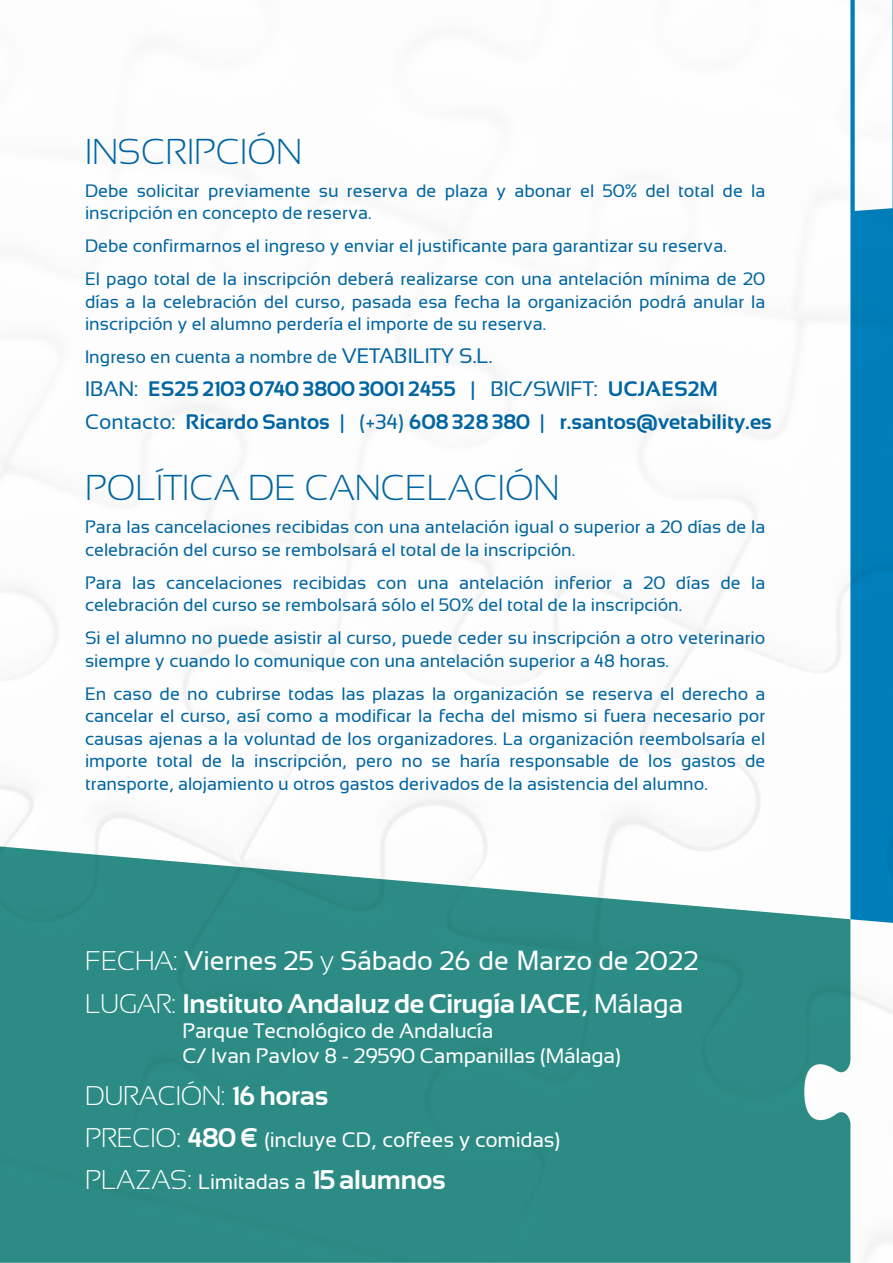
<style>
.page{position:relative;width:893px;height:1263px;background:#fff}
.page>*{position:absolute;margin:0;border:0;box-sizing:border-box;transform-origin:0 0}
.t1{font:300 36px "Sansation";color:#0065a1}
.t2{font:27px/42.5px "Sansation";color:#fff}
.t3{font:300 27px "Sansation";letter-spacing:-.015em;color:#fff}
.t4{font:21px/25.5px "Sansation";letter-spacing:-.01em;color:#fff}
.t5{font:700 21px/33px "Sansation";color:#0065a1}
.t6{font:18px/22.5px "Sansation";color:#0065a1}
.s1{font-size:21px}
.s2{font-weight:400}
.s3{font-weight:300}
.s4{font-family:"Helvetica"}
.s5{font-weight:700}
.s6{font-weight:300;font-size:27px}
.s7{font-weight:700;font-size:27px}
</style>
<div class="page">
<svg style="left:0;top:846px;width:893px;height:417px;background:#479a94"></svg>
<svg style="left:850px;top:0;width:43px;height:923px"></svg>
<h1 class="t1" style="left:85px;top:132px;width:219px">INSCRIPCIÓN</h1>
<p class="t6" style="left:85px;top:180px;width:682px">Debe solicitar previamente su reserva de plaza y abonar el 50% del total de la inscripción en concepto de reserva.</p>
<p class="t6" style="left:85px;top:230px;width:682px;line-height:33px">Debe confirmarnos el ingreso y enviar el justificante para garantizar su reserva.<br>El pago total de la inscripción deberá realizarse con una antelación mínima de 20</p>
<p class="t6" style="left:85px;top:291px;width:682px">días a la celebración del curso, pasada esa fecha la organización podrá anular la inscripción y el alumno perdería el importe de su reserva.</p>
<p class="t6" style="left:85px;top:346px;width:409px">Ingreso en cuenta a nombre de <span class="s1">VETABILITY S.L.</span></p>
<p class="t5" style="left:85px;top:373px;width:688px"><span class="s2">IBAN:</span> ES25 2103 0740 3800 3001 2455 <span class="s2">| BIC/SWIFT:</span> UCJAES2M<br><span class="s2">Contacto:</span> Ricardo Santos <span class="s2">| (+34)</span> 608 328 380 <span class="s2">|</span> r.santos@vetability.es</p>
<h1 class="t1" style="left:85px;top:468px;width:476px">POLÍTICA DE CANCELACIÓN</h1>
<p class="t6" style="left:85px;top:516px;width:682px">Para las cancelaciones recibidas con una antelación igual o superior a 20 días de la celebración del curso se rembolsará el total de la inscripción.</p>
<p class="t6" style="left:85px;top:571px;width:682px">Para las cancelaciones recibidas con una antelación inferior a 20 días de la celebración del curso se rembolsará sólo el 50% del total de la inscripción.</p>
<p class="t6" style="left:85px;top:627px;width:682px">Si el alumno no puede asistir al curso, puede ceder su inscripción a otro veterinario siempre y cuando lo comunique con una antelación superior a 48 horas.</p>
<p class="t6" style="left:85px;top:682px;width:682px;text-align:justify">En caso de no cubrirse todas las plazas la organización se reserva el derecho a cancelar el curso, así como a modificar la fecha del mismo si fuera necesario por causas ajenas a la voluntad de los organizadores. La organización reembolsaría el importe total de la inscripción, pero no se haría responsable de los gastos de transporte, alojamiento u otros gastos derivados de la asistencia del alumno.</p>
<h2 class="t2" style="left:85px;top:940px;width:612px"><span class="s3">!"#$%&amp;</span> !"#$%#&amp; 25 <span class="s3">'</span> '()*+, 26 +# <span class="s4">M</span>ar<span class="s4">z</span>o +# -.-2 <span class="s3">()*%+&amp;</span><span class="s5">()*+&amp;+$+',)-.%$/ - 1&amp;2$34. (,15</span>0 1(2*3*</h2>
<p class="t4" style="left:183px;top:1018px;width:440px">Parque Tecnológico de Andalucía<br>C/ Ivan Pavlov 8 - 29590 Campanillas (Málaga)</p>
<h2 class="t3" style="left:85px;top:1081px;width:245px">DURACIÓN: <span class="s5">16 horas</span></h2>
<p class="t4" style="left:85px;top:1127px;width:477px"><span class="s6">PRECIO:</span> <span class="s7">480 €</span> (incluye CD, coffees y comidas)</p>
<p class="t4" style="left:85px;top:1169px;width:362px"><span class="s6">PLAZAS:</span> Limitadas a <span class="s7">15 alumnos</span></p>
</div>
